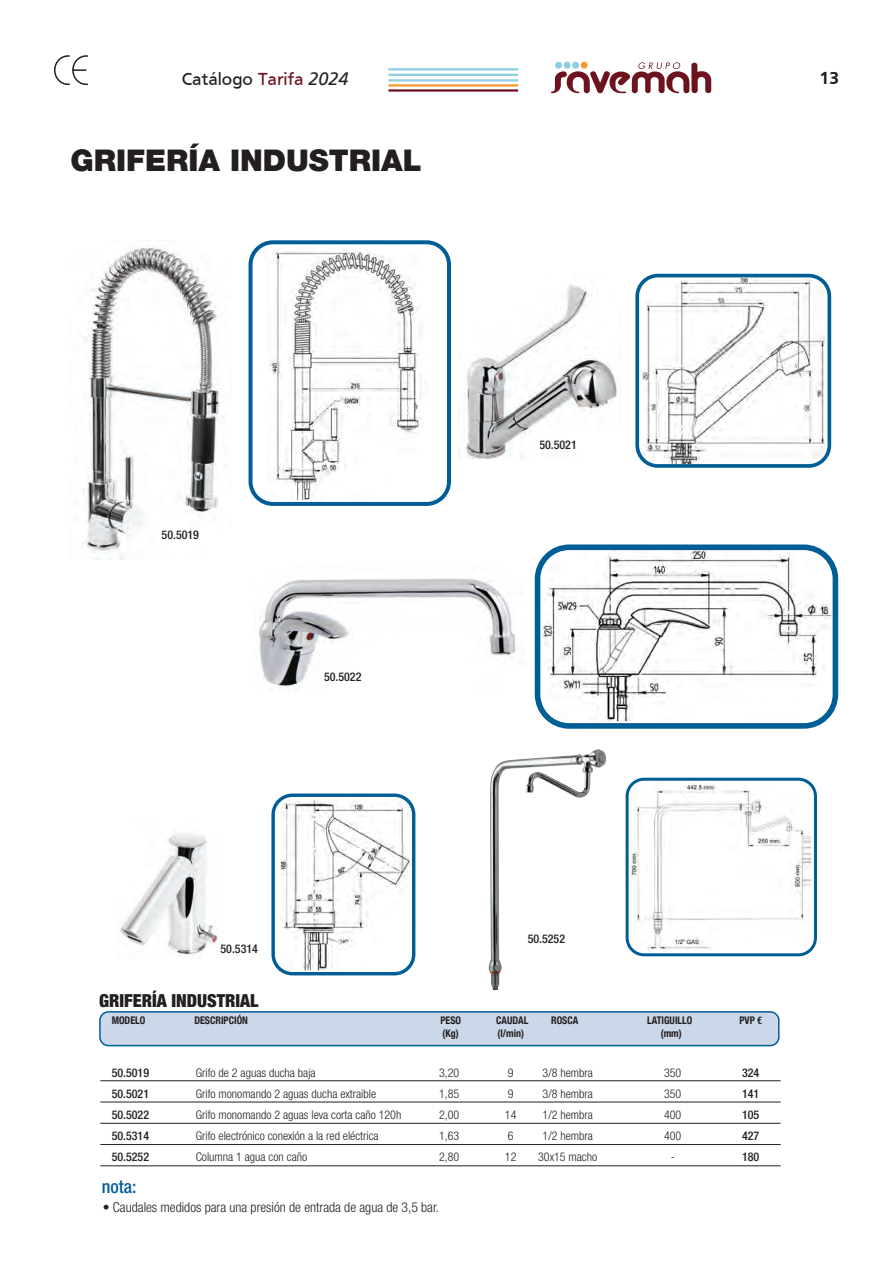
<style>
.page{position:relative;width:893px;height:1263px;background:#fff}
.page>*{position:absolute;margin:0;border:0;box-sizing:border-box;transform-origin:0 0}
.t1{font:900 30px "Helvetica Neue LT Pro";color:#231f20}
.t2{font:18px "Frutiger";color:#231f20}
.t3{font:900 condensed 18px "Helvetica Neue LT Pro";color:#231f20}
.t4{font:500 condensed 18px "Helvetica Neue LT Pro";color:#005e96}
.t5{font:700 18px "Frutiger";color:#231f20}
.t6{font:300 condensed 13.65px "Helvetica Neue LT Pro";color:#231f20}
.t7{font:300 condensed 12px "Helvetica Neue LT Pro";color:#231f20}
.t8{font:500 condensed 12px "Helvetica Neue LT Pro";color:#231f20}
.t9{font:700 condensed 10.5px "Helvetica Neue";color:#231f20;scale:.95 1}
.s1{color:#6d131f}
.s2{font-family:"Frutiger LT Std";font-style:italic}
</style>
<div class="page">
<svg style="left:551px;top:62px;width:160px;height:31px"></svg>
<hr style="left:388px;top:68px;width:130px;height:2px;background:#8fcee2">
<hr style="left:388px;top:74px;width:130px;height:2px;background:#8fcee2">
<hr style="left:388px;top:79px;width:130px;height:2px;background:#8fcee2">
<hr style="left:388px;top:84px;width:130px;height:3px;background:#f79a31">
<hr style="left:388px;top:89px;width:130px;height:3px;background:#6d131f">
<svg style="left:54px;top:55px;width:34px;height:30px"></svg>
<img style="left:259px;top:578px;width:258px;height:111px">
<img style="left:542px;top:551px;width:289px;height:170px">
<div style="left:535px;top:544px;width:303px;height:185px;border:6px solid #005e96;border-radius:32px"></div>
<img style="left:83px;top:240px;width:144px;height:319px">
<img style="left:459px;top:284px;width:159px;height:176px">
<img style="left:489px;top:749px;width:118px;height:241px">
<img style="left:629px;top:779px;width:182px;height:176px">
<div style="left:626px;top:778px;width:191px;height:178px;border:3px solid #005e96;border-radius:17px"></div>
<img style="left:120px;top:833px;width:100px;height:126px">
<div style="left:100px;top:1012px;width:679px;height:33px;background:#cad8e9;border-radius:9px"></div>
<div style="left:99px;top:1011px;width:681px;height:35px;border:2px solid #005e96;border-radius:9px"></div>
<hr style="left:100px;top:1080px;width:681px;height:1px;background:#231f20">
<hr style="left:100px;top:1102px;width:681px;height:1px;background:#231f20">
<hr style="left:100px;top:1123px;width:681px;height:1px;background:#231f20">
<hr style="left:100px;top:1144px;width:681px;height:1px;background:#231f20">
<hr style="left:100px;top:1165px;width:681px;height:1px;background:#231f20">
<img style="left:263px;top:245px;width:173px;height:255px">
<div style="left:249px;top:240px;width:202px;height:266px;border:4px solid #005e96;border-radius:22px"></div>
<img style="left:640px;top:279px;width:186px;height:184px">
<div style="left:635px;top:274px;width:196px;height:194px;border:4px solid #005e96;border-radius:21px"></div>
<img style="left:280px;top:799px;width:134px;height:171px">
<div style="left:271px;top:793px;width:144px;height:182px;border:3px solid #005e96;border-radius:19px"></div>
<h2 class="t2" style="left:182px;top:68px;width:168px">Catálogo <span class="s1">Tarifa</span> <span class="s2">2024</span></h2>
<h2 class="t5" style="left:820px;top:68px;width:21px">13</h2>
<p class="t1" style="left:71px;top:143px;width:353px">GRIFERÍA INDUSTRIAL</p>
<p class="t8" style="left:162px;top:528px;width:39px">50.5019</p>
<p class="t8" style="left:324px;top:670px;width:39px">50.5022</p>
<p class="t8" style="left:221px;top:942px;width:39px">50.5314</p>
<p class="t3" style="left:99px;top:990px;width:161px">GRIFERÍA INDUSTRIAL</p>
<p class="t8" style="left:539px;top:437px;width:39px">50.5021</p>
<p class="t8" style="left:528px;top:932px;width:39px">50.5252</p>
<p class="t9" style="left:112px;top:1012px;width:37px">MODELO</p>
<p class="t9" style="left:194px;top:1012px;width:58px">DESCRIPCIÓN</p>
<p class="t9" style="left:440px;top:1012px;width:23px">PESO</p>
<p class="t9" style="left:496px;top:1012px;width:35px">CAUDAL</p>
<p class="t9" style="left:551px;top:1012px;width:30px">ROSCA</p>
<p class="t9" style="left:647px;top:1012px;width:49px">LATIGUILLO</p>
<p class="t9" style="left:739px;top:1012px;width:25px">PVP €</p>
<p class="t9" style="left:443px;top:1024px;width:19px">(Kg)</p>
<p class="t9" style="left:497px;top:1024px;width:29px">(l/min)</p>
<p class="t9" style="left:661px;top:1024px;width:24px">(mm)</p>
<p class="t8" style="left:112px;top:1066px;width:39px">50.5019</p>
<p class="t7" style="left:196px;top:1066px;width:121px">Grifo de 2 aguas ducha baja</p>
<p class="t7" style="left:439px;top:1066px;width:22px">3,20</p>
<p class="t7" style="left:508px;top:1066px;width:7px">9</p>
<p class="t7" style="left:543px;top:1066px;width:52px">3/8 hembra</p>
<p class="t7" style="left:664px;top:1066px;width:19px">350</p>
<p class="t8" style="left:742px;top:1066px;width:19px">324</p>
<p class="t8" style="left:112px;top:1087px;width:39px">50.5021</p>
<p class="t7" style="left:196px;top:1087px;width:182px">Grifo monomando 2 aguas ducha extraible</p>
<p class="t7" style="left:439px;top:1087px;width:22px">1,85</p>
<p class="t7" style="left:508px;top:1087px;width:7px">9</p>
<p class="t7" style="left:543px;top:1087px;width:52px">3/8 hembra</p>
<p class="t7" style="left:664px;top:1087px;width:19px">350</p>
<p class="t8" style="left:742px;top:1087px;width:19px">141</p>
<p class="t8" style="left:112px;top:1108px;width:39px">50.5022</p>
<p class="t7" style="left:196px;top:1108px;width:207px">Grifo monomando 2 aguas leva corta caño 120h</p>
<p class="t7" style="left:439px;top:1108px;width:22px">2,00</p>
<p class="t7" style="left:505px;top:1108px;width:13px">14</p>
<p class="t7" style="left:543px;top:1108px;width:52px">1/2 hembra</p>
<p class="t7" style="left:664px;top:1108px;width:19px">400</p>
<p class="t8" style="left:742px;top:1108px;width:19px">105</p>
<p class="t8" style="left:112px;top:1129px;width:39px">50.5314</p>
<p class="t7" style="left:196px;top:1129px;width:184px">Grifo electrónico conexión a la red eléctrica</p>
<p class="t7" style="left:439px;top:1129px;width:22px">1,63</p>
<p class="t7" style="left:508px;top:1129px;width:7px">6</p>
<p class="t7" style="left:543px;top:1129px;width:52px">1/2 hembra</p>
<p class="t7" style="left:664px;top:1129px;width:19px">400</p>
<p class="t8" style="left:742px;top:1129px;width:19px">427</p>
<p class="t8" style="left:112px;top:1150px;width:39px">50.5252</p>
<p class="t7" style="left:196px;top:1150px;width:113px">Columna 1 agua con caño</p>
<p class="t7" style="left:439px;top:1150px;width:22px">2,80</p>
<p class="t7" style="left:505px;top:1150px;width:13px">12</p>
<p class="t7" style="left:538px;top:1150px;width:61px">30x15 macho</p>
<p class="t7" style="left:671px;top:1150px;width:5px">-</p>
<p class="t8" style="left:742px;top:1150px;width:19px">180</p>
<p class="t4" style="left:102px;top:1176px;width:36px">nota:</p>
<p class="t6" style="left:103px;top:1199px;width:338px">• Caudales medidos para una presión de entrada de agua de 3,5 bar.</p>
</div>
